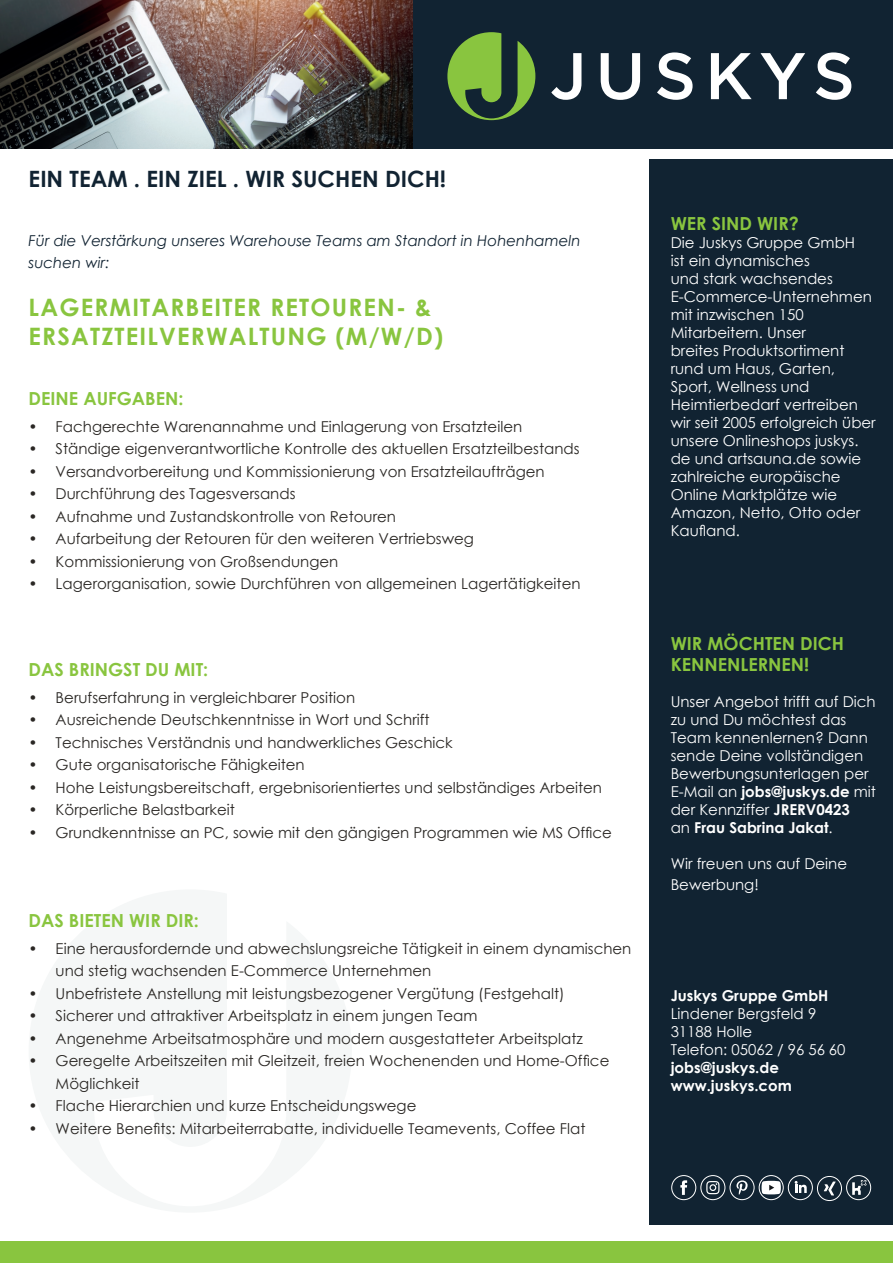
<style>
.page{position:relative;width:893px;height:1263px;background:#fff}
.page>*{position:absolute;margin:0;border:0;box-sizing:border-box;transform-origin:0 0}
.t1{font:700 24px/28.8px "Century Gothic";letter-spacing:.05em;color:#89c53f}
.t2{font:700 22.5px "Century Gothic";color:#112332}
.t3{font:700 18px/21px "Century Gothic";color:#89c53f}
.t4{font:15px/22.5px "Century Gothic";color:#2a2724}
.t5{font:15px/18px "Century Gothic";color:#fff}
.t6{font:italic 15px/22.5px "Century Gothic";color:#112332}
.t7{font:700 15px/18px "Century Gothic";color:#fff}
.s1{font-weight:700}
</style>
<div class="page">
<div style="left:649px;top:159px;width:244px;height:1066px;background:#112332"></div>
<div style="left:0;top:0;width:893px;height:149px;background:#112332"></div>
<svg style="left:551px;top:52px;width:300px;height:48px"></svg>
<svg style="left:447px;top:32px;width:88px;height:88px"></svg>
<div style="left:0;top:1242px;width:893px;height:21px;background:#89c53f"></div>
<img style="left:0;top:0;width:412px;height:149px">
<div style="left:671px;top:1175px;width:25px;height:25px;border:1px solid #fff;border-radius:12px"></div>
<svg style="left:680px;top:1180px;width:7px;height:15px"></svg>
<div style="left:700px;top:1175px;width:25px;height:25px;border:1px solid #fff;border-radius:12px"></div>
<svg style="left:706px;top:1181px;width:13px;height:13px"></svg>
<div style="left:729px;top:1175px;width:26px;height:25px;border:1px solid #fff;border-radius:12px"></div>
<svg style="left:736px;top:1180px;width:12px;height:15px"></svg>
<div style="left:759px;top:1175px;width:25px;height:25px;border:1px solid #fff;border-radius:12px"></div>
<svg style="left:762px;top:1181px;width:19px;height:13px"></svg>
<div style="left:788px;top:1175px;width:25px;height:25px;border:1px solid #fff;border-radius:12px"></div>
<svg style="left:795px;top:1181px;width:12px;height:12px"></svg>
<div style="left:846px;top:1175px;width:25px;height:25px;border:1px solid #fff;border-radius:12px"></div>
<svg style="left:852px;top:1180px;width:15px;height:15px"></svg>
<svg style="left:824px;top:1181px;width:12px;height:14px"></svg>
<div style="left:817px;top:1176px;width:25px;height:25px;border:1px solid #fff;border-radius:12px"></div>
<h2 class="t2" style="left:29px;top:162px;width:419px">EIN TEAM . EIN ZIEL . WIR SUCHEN DICH!</h2>
<p class="t6" style="left:29px;top:229px;width:554px">Für die Verstärkung unseres Warehouse Teams am Standort in Hohenhameln suchen wir:</p>
<h1 class="t1" style="left:29px;top:292px;width:416px">LAGERMITARBEITER RETOUREN- &amp;<br>ERSATZTEILVERWALTUNG (M/W/D)</h1>
<p class="t3" style="left:29px;top:387px;width:156px">DEINE AUFGABEN:</p>
<p class="t4" style="left:29px;top:415px;width:495px">• Fachgerechte Warenannahme und Einlagerung von Ersatzteilen</p>
<p class="t4" style="left:29px;top:437px;width:552px">• Ständige eigenverantwortliche Kontrolle des aktuellen Ersatzteilbestands</p>
<p class="t4" style="left:29px;top:460px;width:517px">• Versandvorbereitung und Kommissionierung von Ersatzteilaufträgen</p>
<p class="t4" style="left:29px;top:482px;width:268px">• Durchführung des Tagesversands</p>
<p class="t4" style="left:29px;top:505px;width:369px">• Aufnahme und Zustandskontrolle von Retouren</p>
<p class="t4" style="left:29px;top:527px;width:447px">• Aufarbeitung der Retouren für den weiteren Vertriebsweg</p>
<p class="t4" style="left:29px;top:550px;width:311px">• Kommissionierung von Großsendungen</p>
<p class="t4" style="left:29px;top:572px;width:553px">• Lagerorganisation, sowie Durchführen von allgemeinen Lagertätigkeiten</p>
<p class="t3" style="left:29px;top:658px;width:181px">DAS BRINGST DU MIT:</p>
<p class="t4" style="left:29px;top:686px;width:328px">• Berufserfahrung in vergleichbarer Position</p>
<p class="t4" style="left:29px;top:708px;width:403px">• Ausreichende Deutschkenntnisse in Wort und Schrift</p>
<p class="t4" style="left:29px;top:731px;width:426px">• Technisches Verständnis und handwerkliches Geschick</p>
<p class="t4" style="left:29px;top:753px;width:278px">• Gute organisatorische Fähigkeiten</p>
<p class="t4" style="left:29px;top:776px;width:575px">• Hohe Leistungsbereitschaft, ergebnisorientiertes und selbständiges Arbeiten</p>
<p class="t4" style="left:29px;top:798px;width:208px">• Körperliche Belastbarkeit</p>
<p class="t4" style="left:29px;top:821px;width:585px">• Grundkenntnisse an PC, sowie mit den gängigen Programmen wie MS Office</p>
<p class="t3" style="left:29px;top:909px;width:172px">DAS BIETEN WIR DIR:</p>
<p class="t4" style="left:56px;top:936px;width:577px;text-indent:-27px">• Eine herausfordernde und abwechslungsreiche Tätigkeit in einem dynamischen und stetig wachsenden E-Commerce Unternehmen</p>
<p class="t4" style="left:29px;top:981px;width:537px">• Unbefristete Anstellung mit leistungsbezogener Vergütung (Festgehalt)</p>
<p class="t4" style="left:29px;top:1004px;width:450px">• Sicherer und attraktiver Arbeitsplatz in einem jungen Team</p>
<p class="t4" style="left:29px;top:1026px;width:556px">• Angenehme Arbeitsatmosphäre und modern ausgestatteter Arbeitsplatz</p>
<p class="t4" style="left:56px;top:1049px;width:555px;text-indent:-27px">• Geregelte Arbeitszeiten mit Gleitzeit, freien Wochenenden und Home-Office<br>Möglichkeit</p>
<p class="t4" style="left:29px;top:1094px;width:389px">• Flache Hierarchien und kurze Entscheidungswege</p>
<p class="t4" style="left:29px;top:1116px;width:558px">• Weitere Benefits: Mitarbeiterrabatte, individuelle Teamevents, Coffee Flat</p>
<p class="t3" style="left:671px;top:212px;width:130px">WER SIND WIR?</p>
<p class="t5" style="left:671px;top:234px;width:207px">Die Juskys Gruppe GmbH<br>ist ein dynamisches<br>und stark wachsendes<br>E-Commerce-Unternehmen mit inzwischen 150<br>Mitarbeitern. Unser<br>breites Produktsortiment rund um Haus, Garten,<br>Sport, Wellness und<br>Heimtierbedarf vertreiben wir seit 2005 erfolgreich über unsere Onlineshops juskys. de und artsauna.de sowie zahlreiche europäische<br>Online Marktplätze wie<br>Amazon, Netto, Otto oder<br>Kaufland.</p>
<p class="t3" style="left:671px;top:632px;width:175px">WIR MÖCHTEN DICH<br>KENNENLERNEN!</p>
<p class="t5" style="left:671px;top:693px;width:207px">Unser Angebot trifft auf Dich zu und Du möchtest das<br>Team kennenlernen? Dann sende Deine vollständigen<br>Bewerbungsunterlagen per<br>E-Mail an <span class="s1">jobs@juskys.de</span> mit der Kennziffer <span class="s1">JRERV0423<br></span>an <span class="s1">Frau Sabrina Jakat</span>.</p>
<p class="t5" style="left:671px;top:853px;width:178px;line-height:21px">Wir freuen uns auf Deine<br>Bewerbung!</p>
<p class="t7" style="left:671px;top:986px;width:159px">Juskys Gruppe GmbH</p>
<p class="t5" style="left:671px;top:1005px;width:176px">Lindener Bergsfeld 9<br>31188 Holle<br>Telefon: 05062 / 96 56 60</p>
<p class="t7" style="left:671px;top:1058px;width:123px">jobs@juskys.de www.juskys.com</p>
</div>
